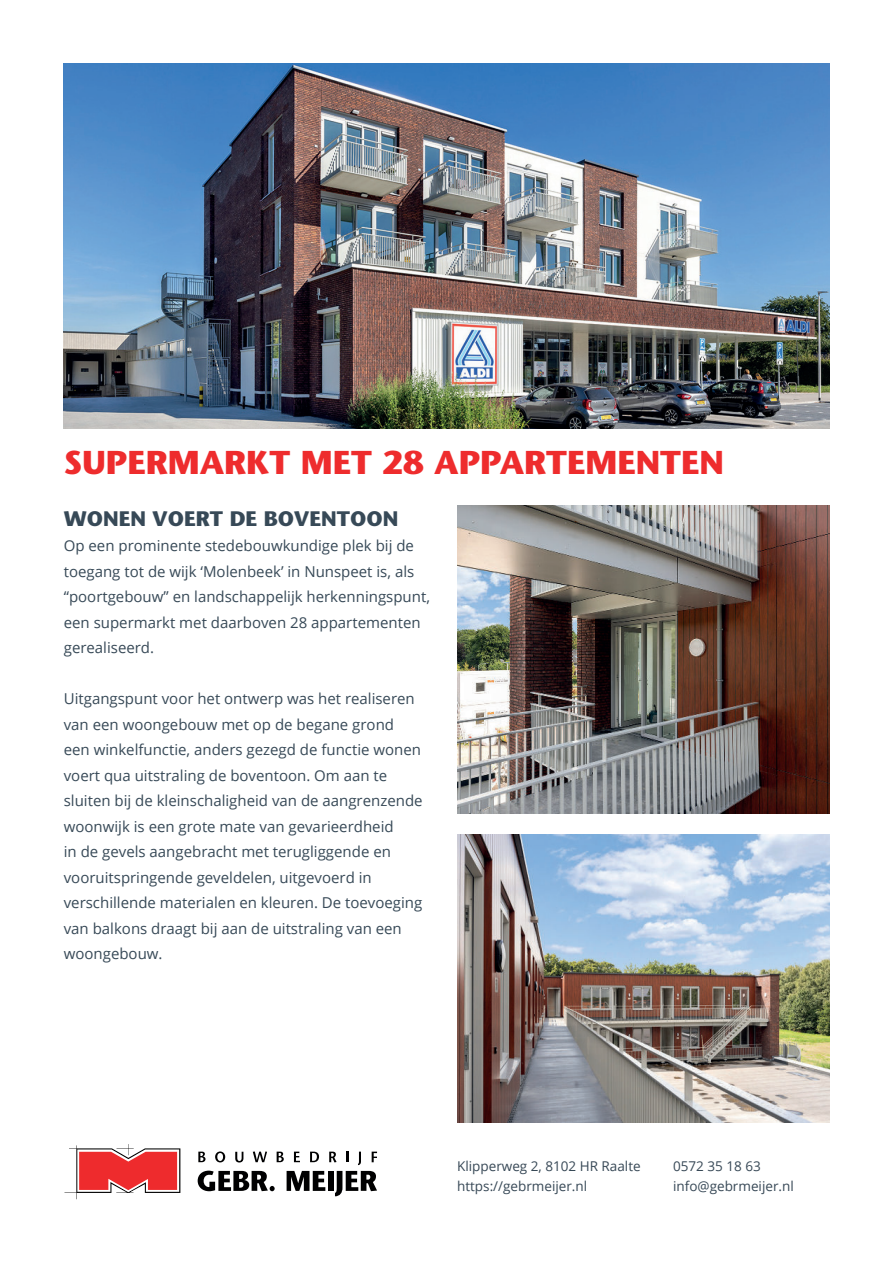
<style>
.page{position:relative;width:893px;height:1263px;background:#fff}
.page>*{position:absolute;margin:0;border:0;box-sizing:border-box;transform-origin:0 0}
.t1{font:700 33px "Stone Sans Std";color:#ee2c2d}
.t2{font:700 21px "Stone Sans Std";color:#374957}
.t3{font:15px/25.5px "Open Sans";color:#374957}
.t4{font:13.5px "Open Sans";color:#374856}
</style>
<div class="page">
<svg style="left:198px;top:1170px;width:77px;height:21px"></svg>
<svg style="left:287px;top:1171px;width:38px;height:20px"></svg>
<div style="left:328px;top:1171px;width:5px;height:20px;background:#000001"></div>
<svg style="left:335px;top:1171px;width:42px;height:25px"></svg>
<svg style="left:198px;top:1151px;width:7px;height:11px"></svg>
<svg style="left:215px;top:1151px;width:10px;height:11px"></svg>
<svg style="left:235px;top:1151px;width:8px;height:11px"></svg>
<svg style="left:253px;top:1151px;width:14px;height:11px"></svg>
<svg style="left:277px;top:1151px;width:7px;height:11px"></svg>
<svg style="left:294px;top:1151px;width:6px;height:11px"></svg>
<svg style="left:310px;top:1151px;width:9px;height:11px"></svg>
<svg style="left:329px;top:1151px;width:8px;height:11px"></svg>
<svg style="left:346px;top:1151px;width:2px;height:11px"></svg>
<svg style="left:358px;top:1151px;width:3px;height:14px"></svg>
<svg style="left:372px;top:1151px;width:5px;height:11px"></svg>
<svg style="left:64px;top:1144px;width:116px;height:55px"></svg>
<img style="left:64px;top:64px;width:765px;height:364px">
<img style="left:457px;top:505px;width:372px;height:308px">
<img style="left:457px;top:835px;width:372px;height:287px">
<h1 class="t1" style="left:64px;top:443px;width:662px">SUPERMARKT MET 28 APPARTEMENTEN</h1>
<h2 class="t2" style="left:64px;top:506px;width:336px">WONEN VOERT DE BOVENTOON</h2>
<p class="t3" style="left:64px;top:535px;width:368px">Op een prominente stedebouwkundige plek bij de toegang tot de wijk ‘Molenbeek’ in Nunspeet is, als “poortgebouw” en landschappelijk herkenningspunt, een supermarkt met daarboven 28 appartementen gerealiseerd.</p>
<p class="t3" style="left:64px;top:688px;width:360px">Uitgangspunt voor het ontwerp was het realiseren van een woongebouw met op de begane grond een winkelfunctie, anders gezegd de functie wonen voert qua uitstraling de boventoon. Om aan te sluiten bij de kleinschaligheid van de aangrenzende woonwijk is een grote mate van gevarieerdheid<br>in de gevels aangebracht met terugliggende en vooruitspringende geveldelen, uitgevoerd in verschillende materialen en kleuren. De toevoeging van balkons draagt bij aan de uitstraling van een woongebouw.</p>
<p class="t4" style="left:457px;top:1161px;width:185px">Klipperweg 2, 8102 HR Raalte</p>
<p class="t4" style="left:673px;top:1161px;width:89px">0572 35 18 63</p>
<p class="t4" style="left:457px;top:1180px;width:132px">https://gebrmeijer.nl</p>
<p class="t4" style="left:673px;top:1180px;width:122px">info@gebrmeijer.nl</p>
</div>
